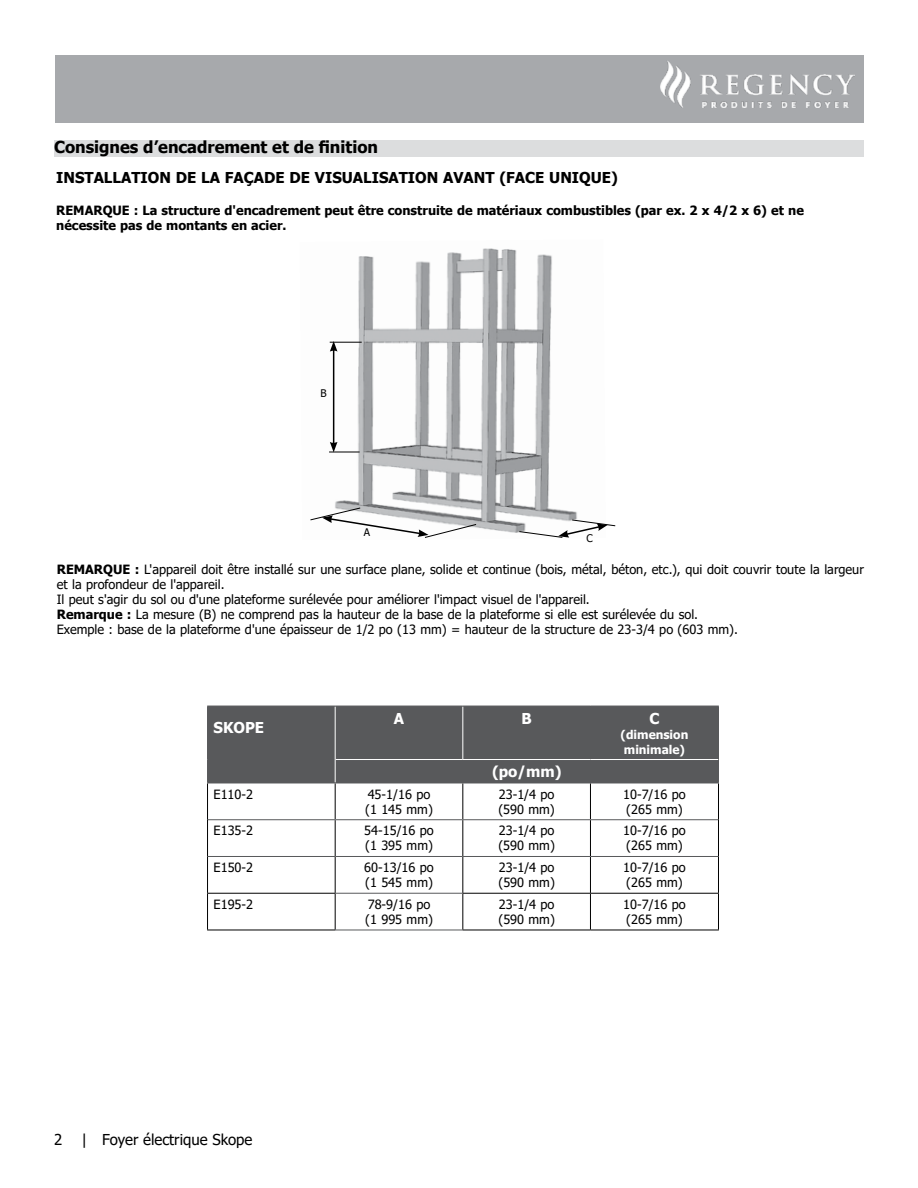
<style>
.page{position:relative;width:918px;height:1188px;background:#fff}
.page>*{position:absolute;margin:0;border:0;box-sizing:border-box;transform-origin:0 0}
.t1{font:700 16.5px "Tahoma";color:#000}
.t2{font:700 15px "Tahoma";color:#000}
.t3{font:15px "Tahoma";color:#000}
.t4{font:700 15px "Tahoma";color:#fff}
.t5{font:12.75px/15px "Tahoma";color:#000}
.t6{font:700 12.75px/15px "Tahoma";color:#000}
.t7{font:700 12px/15px "Tahoma";color:#fff}
.t8{font:10.5px "Tahoma";color:#000}
.s1{font-weight:700}
</style>
<div class="page">
<div style="left:56px;top:55px;width:808px;height:67px;background:#a7a9ac"></div>
<img style="left:661px;top:61px;width:194px;height:46px">
<div style="left:54px;top:140px;width:810px;height:16px;background:#dcddde"></div>
<img style="left:329px;top:248px;width:248px;height:285px">
<hr style="left:333px;top:349px;width:1px;height:95px;background:#000">
<svg style="left:330px;top:442px;width:7px;height:10px"></svg>
<svg style="left:330px;top:341px;width:7px;height:11px"></svg>
<hr style="left:330px;top:342px;width:32px;height:1px;background:#000">
<hr style="left:329px;top:452px;width:31px;height:1px;background:#000">
<svg style="left:519px;top:519px;width:97px;height:19px"></svg>
<svg style="left:310px;top:507px;width:167px;height:31px"></svg>
<hr style="left:590px;top:893px;width:129px;height:1px;background:#000">
<hr style="left:462px;top:893px;width:128px;height:1px;background:#000">
<hr style="left:207px;top:893px;width:129px;height:1px;background:#000">
<hr style="left:590px;top:930px;width:129px;height:1px;background:#000">
<hr style="left:462px;top:930px;width:128px;height:1px;background:#000">
<hr style="left:207px;top:930px;width:129px;height:1px;background:#000">
<hr style="left:718px;top:783px;width:1px;height:37px;background:#000">
<hr style="left:590px;top:783px;width:1px;height:36px;background:#000">
<hr style="left:462px;top:783px;width:1px;height:36px;background:#000">
<hr style="left:335px;top:783px;width:1px;height:36px;background:#000">
<hr style="left:207px;top:783px;width:1px;height:37px;background:#000">
<hr style="left:718px;top:820px;width:1px;height:36px;background:#000">
<hr style="left:590px;top:820px;width:1px;height:36px;background:#000">
<hr style="left:462px;top:820px;width:1px;height:36px;background:#000">
<hr style="left:335px;top:820px;width:1px;height:36px;background:#000">
<hr style="left:207px;top:820px;width:1px;height:36px;background:#000">
<hr style="left:718px;top:856px;width:1px;height:37px;background:#000">
<hr style="left:590px;top:857px;width:1px;height:36px;background:#000">
<hr style="left:462px;top:857px;width:1px;height:36px;background:#000">
<hr style="left:335px;top:857px;width:1px;height:36px;background:#000">
<hr style="left:207px;top:856px;width:1px;height:37px;background:#000">
<hr style="left:718px;top:894px;width:1px;height:36px;background:#000">
<hr style="left:590px;top:894px;width:1px;height:36px;background:#000">
<hr style="left:462px;top:894px;width:1px;height:36px;background:#000">
<hr style="left:335px;top:894px;width:1px;height:36px;background:#000">
<hr style="left:207px;top:894px;width:1px;height:36px;background:#000">
<div style="left:207px;top:706px;width:512px;height:77px;background:#58595b"></div>
<hr style="left:590px;top:783px;width:129px;height:1px;background:#58595b">
<hr style="left:463px;top:783px;width:127px;height:1px;background:#58595b">
<hr style="left:335px;top:783px;width:128px;height:1px;background:#58595b">
<hr style="left:207px;top:783px;width:128px;height:1px;background:#58595b">
<hr style="left:590px;top:819px;width:128px;height:1px;background:#58595b">
<hr style="left:463px;top:819px;width:127px;height:1px;background:#58595b">
<hr style="left:335px;top:819px;width:128px;height:1px;background:#58595b">
<hr style="left:208px;top:819px;width:127px;height:1px;background:#58595b">
<hr style="left:590px;top:856px;width:128px;height:1px;background:#58595b">
<hr style="left:463px;top:856px;width:127px;height:1px;background:#58595b">
<hr style="left:335px;top:856px;width:128px;height:1px;background:#58595b">
<hr style="left:208px;top:856px;width:127px;height:1px;background:#58595b">
<hr style="left:590px;top:759px;width:128px;height:1px;background:#fff">
<hr style="left:463px;top:759px;width:127px;height:1px;background:#fff">
<hr style="left:336px;top:759px;width:127px;height:1px;background:#fff">
<hr style="left:336px;top:893px;width:126px;height:1px;background:#58595b">
<hr style="left:336px;top:930px;width:126px;height:1px;background:#58595b">
<p class="t1" style="left:54px;top:135px;width:326px">Consignes d’encadrement et de finition</p>
<p class="t2" style="left:56px;top:167px;width:563px">INSTALLATION DE LA FAÇADE DE VISUALISATION AVANT (FACE UNIQUE)</p>
<p class="t6" style="left:56px;top:203px;width:749px">REMARQUE : La structure d'encadrement peut être construite de matériaux combustibles (par ex. 2 x 4/2 x 6) et ne nécessite pas de montants en acier.</p>
<p class="t8" style="left:321px;top:386px;width:8px">B</p>
<p class="t8" style="left:364px;top:525px;width:8px">A</p>
<p class="t8" style="left:587px;top:531px;width:8px">C</p>
<p class="t5" style="left:57px;top:563px;width:809px"><span class="s1">REMARQUE :</span> L'appareil doit être installé sur une surface plane, solide et continue (bois, métal, béton, etc.), qui doit couvrir toute la largeur et la profondeur de l'appareil.<br>Il peut s'agir du sol ou d'une plateforme surélevée pour améliorer l'impact visuel de l'appareil.<br><span class="s1">Remarque :</span> La mesure (B) ne comprend pas la hauteur de la base de la plateforme si elle est surélevée du sol.<br>Exemple : base de la plateforme d'une épaisseur de 1/2 po (13 mm) = hauteur de la structure de 23-3/4 po (603 mm).</p>
<p class="t4" style="left:214px;top:717px;width:52px">SKOPE</p>
<p class="t5" style="left:214px;top:787px;width:41px">E110-2</p>
<p class="t5" style="left:214px;top:824px;width:41px">E135-2</p>
<p class="t5" style="left:214px;top:861px;width:41px">E150-2</p>
<p class="t5" style="left:214px;top:898px;width:41px">E195-2</p>
<p class="t3" style="left:54px;top:1130px;width:10px">2</p>
<p class="t3" style="left:82px;top:1130px;width:172px">| Foyer électrique Skope</p>
<p class="t4" style="left:394px;top:708px;width:12px">A</p>
<p class="t4" style="left:522px;top:708px;width:12px">B</p>
<p class="t4" style="left:649px;top:708px;width:12px">C</p>
<p class="t7" style="left:621px;top:727px;width:69px">(dimension minimale)</p>
<p class="t4" style="left:492px;top:761px;width:71px">(po/mm)</p>
<p class="t5" style="left:365px;top:787px;width:69px">45-1/16 po (1 145 mm)</p>
<p class="t5" style="left:498px;top:787px;width:58px">23-1/4 po (590 mm)</p>
<p class="t5" style="left:623px;top:787px;width:64px">10-7/16 po (265 mm)</p>
<p class="t5" style="left:364px;top:824px;width:71px">54-15/16 po (1 395 mm)</p>
<p class="t5" style="left:498px;top:824px;width:58px">23-1/4 po (590 mm)</p>
<p class="t5" style="left:623px;top:824px;width:64px">10-7/16 po (265 mm)</p>
<p class="t5" style="left:364px;top:861px;width:71px">60-13/16 po (1 545 mm)</p>
<p class="t5" style="left:498px;top:861px;width:58px">23-1/4 po (590 mm)</p>
<p class="t5" style="left:623px;top:861px;width:64px">10-7/16 po (265 mm)</p>
<p class="t5" style="left:365px;top:898px;width:69px">78-9/16 po (1 995 mm)</p>
<p class="t5" style="left:498px;top:898px;width:58px">23-1/4 po (590 mm)</p>
<p class="t5" style="left:623px;top:898px;width:64px">10-7/16 po (265 mm)</p>
</div>
